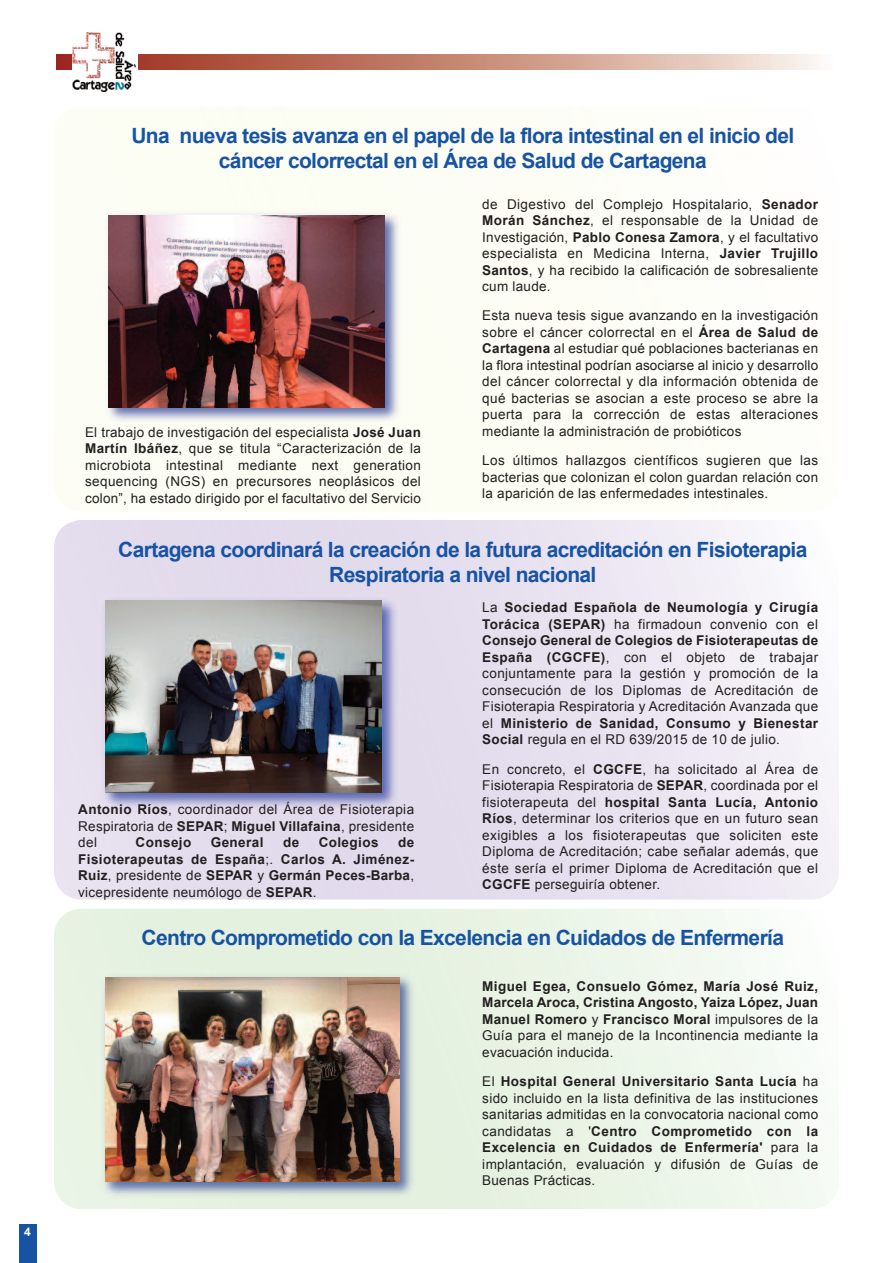
<style>
.page{position:relative;width:893px;height:1263px;background:#fff}
.page>*{position:absolute;margin:0;border:0;box-sizing:border-box;transform-origin:0 0}
.t1{font:700 21px/25.2px "Arial";letter-spacing:-.03em;color:#1753a4;text-align:center}
.t2{font:13.5px/16.5px "Arial";letter-spacing:.02em;color:#231f20;text-align:justify}
.t3{font:700 13.5px/16.5px "Arial";letter-spacing:.02em;color:#231f20;text-align:justify}
.t4{font:700 12px "Arial";color:#fff}
.s1{font-weight:700}
.s2{font-weight:400}
</style>
<div class="page">
<img style="left:56px;top:54px;width:762px;height:16px">
<div style="left:19px;top:1225px;width:17px;height:38px;background:#1753a4"></div>
<div style="left:72px;top:32px;width:66px;height:61px;background:#fff"></div>
<img style="left:73px;top:32px;width:63px;height:59px">
<img style="left:102px;top:209px;width:302px;height:217px">
<img style="left:109px;top:215px;width:276px;height:192px">
<img style="left:99px;top:594px;width:301px;height:218px">
<img style="left:106px;top:601px;width:275px;height:191px">
<img style="left:98px;top:971px;width:321px;height:229px">
<img style="left:106px;top:977px;width:294px;height:204px">
<p class="t4" style="left:24px;top:1225px;width:8px">4</p>
<h1 class="t1" style="left:131px;top:123px;width:664px">Una nueva tesis avanza en el papel de la flora intestinal en el inicio del cáncer colorrectal en el Área de Salud de Cartagena</h1>
<p class="t2" style="left:85px;top:424px;width:337px">El trabajo de investigación del especialista <span class="s1">José Juan Martín Ibáñez</span>, que se titula “Caracterización de la microbiota intestinal mediante next generation sequencing (NGS) en precursores neoplásicos del colon”, ha estado dirigido por el facultativo del Servicio</p>
<p class="t2" style="left:482px;top:196px;width:337px">de Digestivo del Complejo Hospitalario, <span class="s1">Senador Morán Sánchez</span>, el responsable de la Unidad de Investigación, <span class="s1">Pablo Conesa Zamora</span>, y el facultativo especialista en Medicina Interna, <span class="s1">Javier Trujillo Santos</span>, y ha recibido la calificación de sobresaliente cum laude.</p>
<p class="t2" style="left:482px;top:307px;width:337px">Esta nueva tesis sigue avanzando en la investigación sobre el cáncer colorrectal en el <span class="s1">Área de Salud de Cartagena</span> al estudiar qué poblaciones bacterianas en la flora intestinal podrían asociarse al inicio y desarrollo del cáncer colorrectal y dla información obtenida de qué bacterias se asocian a este proceso se abre la puerta para la corrección de estas alteraciones mediante la administración de probióticos</p>
<p class="t2" style="left:482px;top:452px;width:337px">Los últimos hallazgos científicos sugieren que las bacterias que colonizan el colon guardan relación con la aparición de las enfermedades intestinales.</p>
<h1 class="t1" style="left:118px;top:537px;width:691px">Cartagena coordinará la creación de la futura acreditación en Fisioterapia<br>Respiratoria a nivel nacional</h1>
<p class="t2" style="left:78px;top:801px;width:337px"><span class="s1">Antonio Ríos</span>, coordinador del Área de Fisioterapia Respiratoria de <span class="s1">SEPAR</span>; <span class="s1">Miguel Villafaina</span>, presidente del</p>
<p class="t3" style="left:136px;top:834px;width:57px">Consejo</p>
<p class="t3" style="left:211px;top:834px;width:54px">General</p>
<p class="t3" style="left:283px;top:834px;width:18px">de</p>
<p class="t3" style="left:319px;top:834px;width:61px">Colegios</p>
<p class="t3" style="left:78px;top:834px;width:337px;text-indent:320px">de Fisioterapeutas de España<span class="s2">;.</span> Carlos A. Jiménez-Ruiz<span class="s2">, presidente de</span> SEPAR <span class="s2">y</span> Germán Peces-Barba<span class="s2">, vicepresidente neumólogo de</span> SEPAR<span class="s2">.</span></p>
<p class="t2" style="left:482px;top:599px;width:337px">La <span class="s1">Sociedad Española de Neumología y Cirugía Torácica (SEPAR)</span> ha firmadoun convenio con el <span class="s1">Consejo General de Colegios de Fisioterapeutas de España (CGCFE)</span>, con el objeto de trabajar conjuntamente para la gestión y promoción de la consecución de los Diplomas de Acreditación de Fisioterapia Respiratoria y Acreditación Avanzada que el <span class="s1">Ministerio de Sanidad, Consumo y Bienestar Social</span> regula en el RD 639/2015 de 10 de julio.</p>
<p class="t2" style="left:482px;top:761px;width:337px">En concreto, el <span class="s1">CGCFE</span>, ha solicitado al Área de Fisioterapia Respiratoria de <span class="s1">SEPAR</span>, coordinada por el fisioterapeuta del <span class="s1">hospital Santa Lucía, Antonio Ríos</span>, determinar los criterios que en un futuro sean exigibles a los fisioterapeutas que soliciten este Diploma de Acreditación; cabe señalar además, que éste sería el primer Diploma de Acreditación que el <span class="s1">CGCFE</span> perseguiría obtener.</p>
<h1 class="t1" style="left:142px;top:925px;width:644px">Centro Comprometido con la Excelencia en Cuidados de Enfermería</h1>
<p class="t3" style="left:482px;top:978px;width:337px">Miguel Egea, Consuelo Gómez, María José Ruiz, Marcela Aroca, Cristina Angosto, Yaiza López, Juan Manuel Romero <span class="s2">y</span> Francisco Moral <span class="s2">impulsores de la Guía para el manejo de la Incontinencia mediante la evacuación inducida.</span></p>
<p class="t2" style="left:482px;top:1073px;width:337px">El <span class="s1">Hospital General Universitario Santa Lucía</span> ha sido incluido en la lista definitiva de las instituciones sanitarias admitidas en la convocatoria nacional como candidatas a '<span class="s1">Centro Comprometido con la Excelencia en Cuidados de Enfermería'</span> para la implantación, evaluación y difusión de Guías de Buenas Prácticas.</p>
</div>
